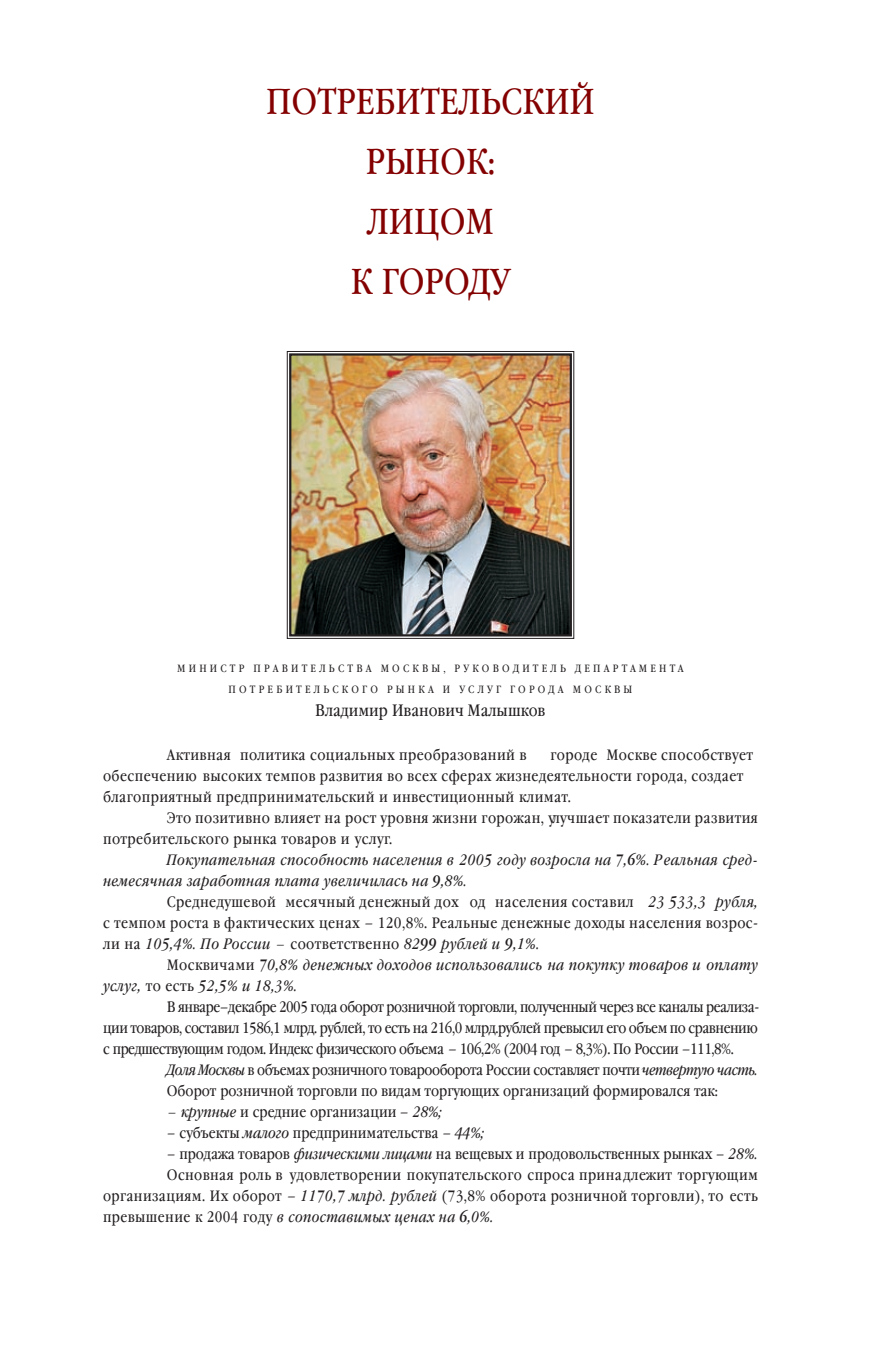
<style>
.page{position:relative;width:891px;height:1359px;background:#fff}
.page>*{position:absolute;margin:0;border:0;box-sizing:border-box;transform-origin:0 0}
.t1{font:36px/60px "Garamond Book Narrow C";color:#840101;text-align:center}
.t2{font:16.5px "Garamond Book Narrow C";color:#231f20}
.t3{font:15px "Garamond Book Narrow C";letter-spacing:.025em;color:#231f20}
.t4{font:italic 15px "Garamond Book Narrow C";letter-spacing:.025em;color:#231f20}
.t5{font:15px "Garamond Book Narrow C";letter-spacing:-.03em;color:#231f20}
.t6{font:15px "Garamond Book Narrow C";color:#231f20}
.t7{font:15px "Garamond Book Narrow C";letter-spacing:-.025em;color:#231f20}
.t8{font:15px "Garamond Book Narrow C";letter-spacing:-.005em;color:#231f20}
.t9{font:10.5px/21px "Garamond Book Narrow C";letter-spacing:.305em;color:#231f20;text-align:center}
.s1{font-style:italic}
.s2{font-style:normal}
</style>
<div class="page">
<img style="left:286px;top:351px;width:289px;height:288px">
<h1 class="t1" style="left:266px;top:73px;width:330px">ПОТРЕБИТЕЛЬСКИЙ<br>РЫНОК:<br>ЛИЦОМ<br>К ГОРОДУ</h1>
<p class="t9" style="left:177px;top:659px;width:508px">МИНИСТР ПРАВИТЕЛЬСТВА МОСКВЫ, РУКОВОДИТЕЛЬ ДЕПАРТАМЕНТА<br>ПОТРЕБИТЕЛЬСКОГО РЫНКА И УСЛУГ ГОРОДА МОСКВЫ</p>
<p class="t2" style="left:315px;top:701px;width:232px">Владимир Иванович Малышков</p>
<p class="t3" style="left:167px;top:746px;width:361px">Активная политика социальных преобразований в</p>
<p class="t3" style="left:550px;top:746px;width:204px">городе Москве способствует</p>
<p class="t3" style="left:103px;top:767px;width:642px">обеспечению высоких темпов развития во всех сферах жизнедеятельности города, создает</p>
<p class="t3" style="left:103px;top:788px;width:469px">благоприятный предпринимательский и инвестиционный климат.</p>
<p class="t3" style="left:167px;top:809px;width:593px">Это позитивно влияет на рост уровня жизни горожан, улучшает показатели развития</p>
<p class="t3" style="left:103px;top:830px;width:291px">потребительского рынка товаров и услуг.</p>
<p class="t4" style="left:167px;top:851px;width:593px">Покупательная способность населения в 2005 году возросла на 7,6%. Реальная сред-</p>
<p class="t4" style="left:103px;top:872px;width:365px">немесячная заработная плата увеличилась на 9,8%.</p>
<p class="t3" style="left:167px;top:893px;width:593px">Среднедушевой месячный денежный дох од населения составил <span class="s1">23 533,3 рубля,</span></p>
<p class="t3" style="left:103px;top:914px;width:656px">с темпом роста в фактических ценах – 120,8%. Реальные денежные доходы населения возрос-</p>
<p class="t4" style="left:103px;top:935px;width:438px"><span class="s2">ли на</span> 105,4%. По России – <span class="s2">соответственно</span> 8299 рублей и 9,1%.</p>
<p class="t4" style="left:167px;top:956px;width:593px"><span class="s2">Москвичами</span> 70,8% денежных доходов использовались на покупку товаров и оплату</p>
<p class="t4" style="left:103px;top:977px;width:196px">услуг, <span class="s2">то есть</span> 52,5% и 18,3%.</p>
<p class="t5" style="left:167px;top:998px;width:594px">В январе–декабре 2005 года оборот розничной торговли, полученный через все каналы реализа-</p>
<p class="t5" style="left:103px;top:1019px;width:656px">ции товаров, составил 1586,1 млрд. рублей, то есть на 216,0 млрд.рублей превысил его объем по сравнению</p>
<p class="t5" style="left:103px;top:1040px;width:632px">с предшествующим годом. Индекс физического объема – 106,2% (2004 год – 8,3%). По России –111,8%.</p>
<p class="t7" style="left:167px;top:1061px;width:593px"><span class="s1">Доля Москвы</span> в объемах розничного товарооборота России составляет почти <span class="s1">четвертую часть.</span></p>
<p class="t6" style="left:167px;top:1082px;width:552px">Оборот розничной торговли по видам торгующих организаций формировался так:</p>
<p class="t6" style="left:167px;top:1103px;width:277px"><span class="s1">– крупные</span> и средние организации – <span class="s1">28%;</span></p>
<p class="t6" style="left:167px;top:1124px;width:319px">– субъекты <span class="s1">малого</span> предпринимательства – <span class="s1">44%;</span></p>
<p class="t8" style="left:167px;top:1145px;width:593px">– продажа товаров <span class="s1">физическими лицами</span> на вещевых и продовольственных рынках – <span class="s1">28%.</span></p>
<p class="t3" style="left:167px;top:1166px;width:593px">Основная роль в удовлетворении покупательского спроса принадлежит торгующим</p>
<p class="t3" style="left:103px;top:1187px;width:656px">организациям. Их оборот – <span class="s1">1170,7 млрд. рублей</span> (73,8% оборота розничной торговли), то есть</p>
<p class="t4" style="left:103px;top:1208px;width:392px"><span class="s2">превышение к 2004 году</span> в сопоставимых ценах на 6,0%.</p>
</div>
